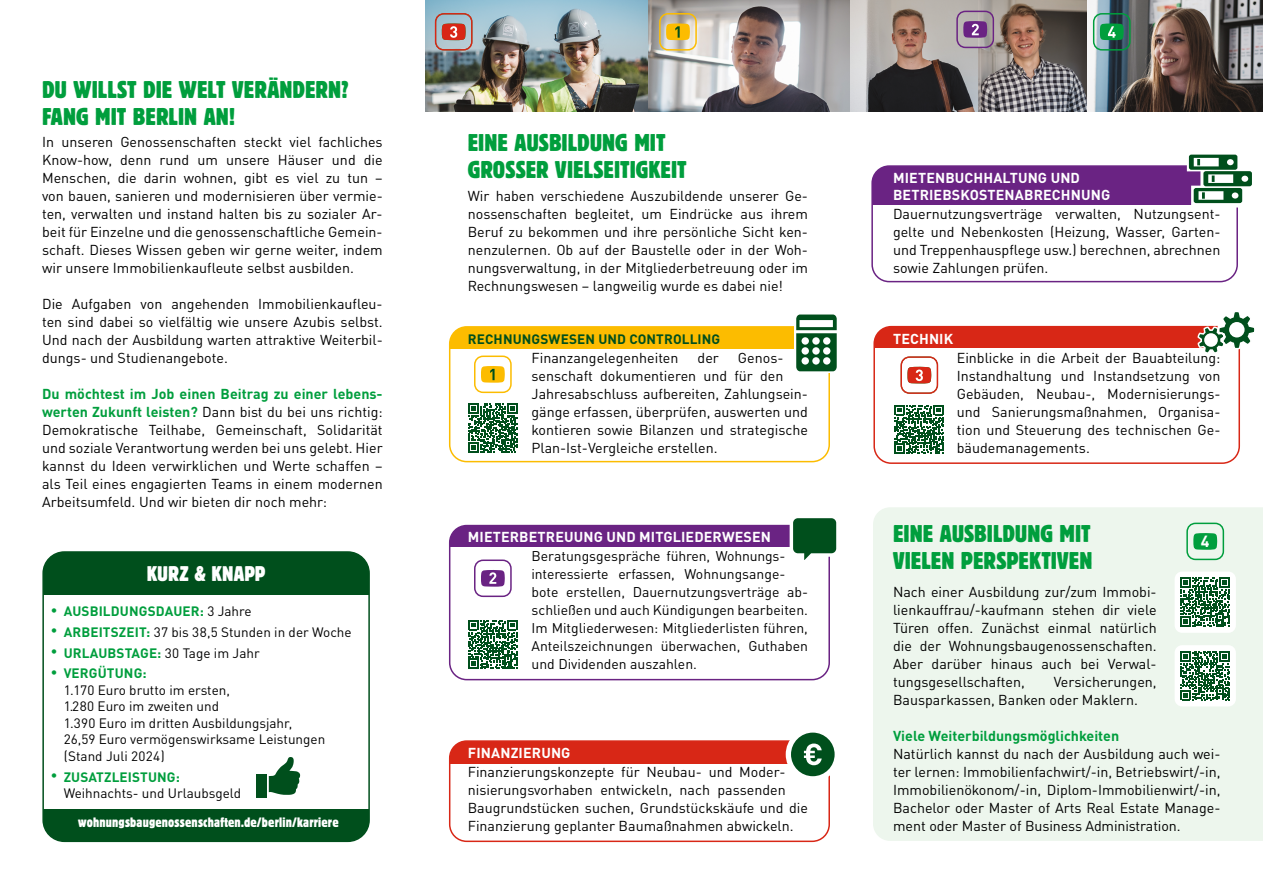
<style>
.page{position:relative;width:1263px;height:893px;background:#fff}
.page>*{position:absolute;margin:0;border:0;box-sizing:border-box;transform-origin:0 0}
.t1{font:condensed 24px/27px "Block Berthold BQ";color:#009e3d}
.t2{font:condensed 21px "Block Berthold BQ";letter-spacing:.005em;color:#fff}
.t3{font:700 15.9px "DINOT";color:#fff}
.t4{font:14.25px/18px "DINOT";color:#000;text-align:justify}
.t5{font:700 14.25px/16.5px "DINOT";letter-spacing:.01em;color:#fff}
.t6{font:700 14.25px "DINOT";color:#009e3d}
.t7{font:13.95px/18px "DINOT";color:#000}
.t8{font:13.5px/16.5px "DINOT";color:#000}
.t9{font:700 13.5px "DINOT";letter-spacing:.01em;color:#009e3d}
.t10{font:condensed 13.5px "Block Berthold BQ";letter-spacing:.015em;color:#fff}
.t11{font:700 13.5px "DINOT";letter-spacing:.01em;color:#004f1c}
.s1{font-weight:700;color:#009e3d}
.s2{font-weight:400;color:#000}
</style>
<div class="page">
<div style="left:450px;top:741px;width:379px;height:22px;background:#d82716"></div>
<div style="left:449px;top:740px;width:381px;height:102px;border:2px solid #d82716;border-radius:17px"></div>
<svg style="left:269px;top:757px;width:31px;height:38px"></svg>
<div style="left:256px;top:775px;width:11px;height:23px;background:#004f1c"></div>
<div style="left:43px;top:552px;width:326px;height:43px;background:#004f1c"></div>
<div style="left:43px;top:809px;width:326px;height:32px;background:#004f1c"></div>
<div style="left:42px;top:551px;width:328px;height:291px;border:2px solid #004f1c;border-radius:21px"></div>
<div style="left:786px;top:727px;width:54px;height:54px;background:#fff;border-radius:50%"></div>
<svg style="left:791px;top:733px;width:44px;height:43px"></svg>
<div style="left:872px;top:166px;width:365px;height:39px;background:#6a2383"></div>
<div style="left:871px;top:165px;width:367px;height:117px;border:2px solid #6a2383;border-radius:17px"></div>
<svg style="left:1187px;top:154px;width:65px;height:54px"></svg>
<div style="left:874px;top:327px;width:365px;height:21px;background:#d82716"></div>
<div style="left:873px;top:326px;width:367px;height:138px;border:2px solid #d82716;border-radius:17px"></div>
<svg style="left:895px;top:405px;width:49px;height:49px"></svg>
<svg style="left:900px;top:356px;width:39px;height:38px"></svg>
<svg style="left:1196px;top:312px;width:59px;height:57px"></svg>
<div style="left:1229px;top:322px;width:15px;height:15px;background:#fff;border-radius:50%"></div>
<div style="left:1204px;top:333px;width:14px;height:14px;background:#fff;border-radius:50%"></div>
<div style="left:873px;top:507px;width:390px;height:334px;background:#edf6ed"></div>
<div style="left:1175px;top:572px;width:61px;height:61px;background:#fff;border-radius:7px"></div>
<svg style="left:1180px;top:578px;width:50px;height:49px"></svg>
<div style="left:1175px;top:645px;width:61px;height:61px;background:#fff;border-radius:7px"></div>
<svg style="left:1180px;top:651px;width:50px;height:49px"></svg>
<svg style="left:1186px;top:522px;width:39px;height:39px;background:#94d4aa"></svg>
<img style="left:425px;top:0;width:838px;height:111px">
<svg style="left:434px;top:12px;width:39px;height:39px;background:#b78f8f"></svg>
<svg style="left:658px;top:12px;width:39px;height:39px;background:#d5be79"></svg>
<svg style="left:1092px;top:12px;width:39px;height:39px;background:#4d9077"></svg>
<div style="left:450px;top:327px;width:379px;height:22px;background:#fcbc00"></div>
<div style="left:449px;top:326px;width:381px;height:136px;border:2px solid #fcbc00;border-radius:17px"></div>
<svg style="left:468px;top:403px;width:49px;height:50px"></svg>
<svg style="left:474px;top:355px;width:38px;height:39px"></svg>
<svg style="left:794px;top:326px;width:40px;height:47px"></svg>
<svg style="left:796px;top:315px;width:41px;height:56px"></svg>
<svg style="left:956px;top:10px;width:39px;height:39px;background:#9b809e"></svg>
<svg style="left:468px;top:620px;width:49px;height:49px"></svg>
<div style="left:450px;top:526px;width:379px;height:21px;background:#6a2383"></div>
<div style="left:449px;top:525px;width:381px;height:155px;border:2px solid #6a2383;border-radius:17px"></div>
<svg style="left:788px;top:518px;width:49px;height:55px"></svg>
<svg style="left:474px;top:559px;width:38px;height:39px"></svg>
<h1 class="t1" style="left:42px;top:76px;width:308px">DU WILLST DIE WELT VERÄNDERN?<br>FANG MIT BERLIN AN!</h1>
<p class="t4" style="left:42px;top:133px;width:342px">In unseren Genossenschaften steckt viel fachliches Know-how, denn rund um unsere Häuser und die Menschen, die darin wohnen, gibt es viel zu tun – von bauen, sanieren und modernisieren über vermie&shy;ten, verwalten und instand halten bis zu sozialer Ar&shy;beit für Einzelne und die genossenschaftliche Gemein&shy;schaft. Dieses Wissen geben wir gerne weiter, indem wir unsere Immobilienkaufleute selbst ausbilden.</p>
<p class="t4" style="left:42px;top:295px;width:342px">Die Aufgaben von angehenden Immobilienkaufleu&shy;ten sind dabei so vielfältig wie unsere Azubis selbst.<br>Und nach der Ausbildung warten attraktive Weiterbil&shy;dungs- und Studienangebote.</p>
<p class="t4" style="left:42px;top:385px;width:342px"><span class="s1">Du möchtest im Job einen Beitrag zu einer lebens&shy;werten Zukunft leisten?</span> Dann bist du bei uns richtig:<br>Demokratische Teilhabe, Gemeinschaft, Solidarität und soziale Verantwortung werden bei uns gelebt. Hier kannst du Ideen verwirklichen und Werte schaffen – als Teil eines engagierten Teams in einem modernen Arbeitsumfeld. Und wir bieten dir noch mehr:</p>
<h2 class="t2" style="left:147px;top:561px;width:120px">KURZ &amp; KNAPP</h2>
<p class="t9" style="left:51px;top:602px;width:202px">• AUSBILDUNGSDAUER: <span class="s2">3 Jahre</span></p>
<p class="t8" style="left:51px;top:623px;width:302px"><span class="s1">• ARBEITSZEIT:</span> 37 bis 38,5 Stunden in der Woche</p>
<p class="t9" style="left:51px;top:644px;width:210px">• URLAUBSTAGE: <span class="s2">30 Tage im Jahr</span></p>
<p class="t9" style="left:51px;top:665px;width:97px">• VERGÜTUNG:</p>
<p class="t8" style="left:64px;top:681px;width:263px">1.170 Euro brutto im ersten,<br>1.280 Euro im zweiten und<br>1.390 Euro im dritten Ausbildungsjahr,<br>26,59 Euro vermögenswirksame Leistungen (Stand Juli 2024)</p>
<p class="t9" style="left:51px;top:768px;width:131px">• ZUSATZLEISTUNG:</p>
<p class="t8" style="left:64px;top:785px;width:179px">Weihnachts- und Urlaubsgeld</p>
<p class="t10" style="left:78px;top:815px;width:262px">wohnungsbaugenossenschaften.de/berlin/karriere</p>
<h1 class="t1" style="left:468px;top:129px;width:220px">EINE AUSBILDUNG MIT<br>GROSSER VIELSEITIGKEIT</h1>
<p class="t4" style="left:468px;top:187px;width:342px">Wir haben verschiedene Auszubildende unserer Ge&shy;nossenschaften begleitet, um Eindrücke aus ihrem Beruf zu bekommen und ihre persönliche Sicht ken&shy;nenzulernen. Ob auf der Baustelle oder in der Woh&shy;nungsverwaltung, in der Mitgliederbetreuung oder im Rechnungswesen – langweilig wurde es dabei nie!</p>
<p class="t11" style="left:468px;top:330px;width:254px">RECHNUNGSWESEN UND CONTROLLING</p>
<p class="t4" style="left:531px;top:349px;width:148px">Finanzangelegenheiten</p>
<p class="t4" style="left:698px;top:349px;width:23px">der</p>
<p class="t4" style="left:531px;top:349px;width:278px;text-align:left;text-indent:206px">Genos&shy;senschaft dokumentieren und für den Jahresabschluss aufbereiten, Zahlungsein&shy;gänge erfassen, überprüfen, auswerten und kontieren sowie Bilanzen und strategische Plan-Ist-Vergleiche erstellen.</p>
<p class="t5" style="left:468px;top:528px;width:305px">MIETERBETREUUNG UND MITGLIEDERWESEN</p>
<p class="t7" style="left:531px;top:547px;width:278px">Beratungsgespräche führen, Wohnungs&shy;interessierte erfassen, Wohnungsange&shy;bote erstellen, Dauernutzungsverträge ab&shy;schließen und auch Kündigungen bearbeiten.<br>Im Mitgliederwesen: Mitgliederlisten führen, Anteilszeichnungen überwachen, Guthaben und Dividenden auszahlen.</p>
<p class="t5" style="left:468px;top:744px;width:104px">FINANZIERUNG</p>
<p class="t4" style="left:468px;top:763px;width:342px;text-align:left">Finanzierungskonzepte für Neubau- und Moder&shy;nisierungsvorhaben entwickeln, nach passenden Baugrundstücken suchen, Grundstückskäufe und die Finanzierung geplanter Baumaßnahmen abwickeln.</p>
<p class="t5" style="left:893px;top:169px;width:219px">MIETENBUCHHALTUNG UND<br>BETRIEBSKOSTENABRECHNUNG</p>
<p class="t4" style="left:893px;top:205px;width:329px">Dauernutzungsverträge verwalten, Nutzungsent&shy;gelte und Nebenkosten (Heizung, Wasser, Garten&shy;und Treppenhauspflege usw.) berechnen, abrechnen sowie Zahlungen prüfen.</p>
<p class="t5" style="left:893px;top:330px;width:62px">TECHNIK</p>
<p class="t4" style="left:957px;top:349px;width:265px">Einblicke in die Arbeit der Bauabteilung:<br>Instandhaltung und Instandsetzung von Gebäuden, Neubau-, Modernisierungs&shy;und Sanierungsmaßnahmen, Organisa&shy;tion und Steuerung des technischen Ge&shy;bäudemanagements.</p>
<h1 class="t1" style="left:893px;top:520px;width:201px">EINE AUSBILDUNG MIT<br>VIELEN PERSPEKTIVEN</h1>
<p class="t4" style="left:893px;top:583px;width:265px">Nach einer Ausbildung zur/zum Immobi&shy;lienkauffrau/-kaufmann stehen dir viele Türen offen. Zunächst einmal natürlich die der Wohnungsbaugenossenschaften.<br>Aber darüber hinaus auch bei Verwal&shy;tungsgesellschaften,</p>
<p class="t3" style="left:1201px;top:531px;width:10px">4</p>
<p class="t4" style="left:893px;top:673px;width:265px;text-indent:161px">Versicherungen,<br>Bausparkassen, Banken oder Maklern.</p>
<p class="t6" style="left:893px;top:727px;width:228px">Viele Weiterbildungsmöglichkeiten</p>
<p class="t4" style="left:893px;top:745px;width:329px">Natürlich kannst du nach der Ausbildung auch wei&shy;ter lernen: Immobilienfachwirt/-in, Betriebswirt/-in, Immobilienökonom/-in, Diplom-Immobilienwirt/-in, Bachelor oder Master of Arts Real Estate Manage&shy;ment oder Master of Business Administration.</p>
</div>
